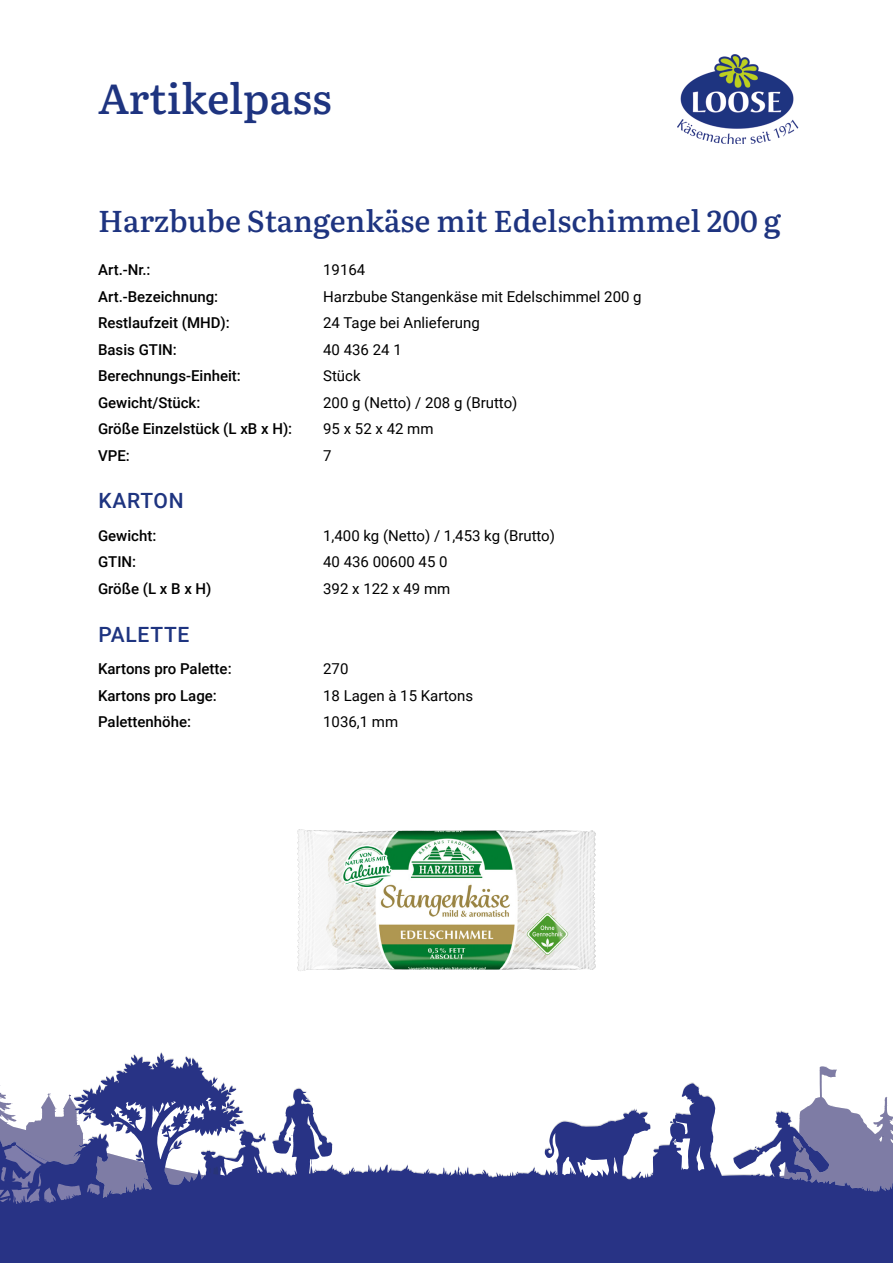
<style>
.page{position:relative;width:893px;height:1263px;background:#fff}
.page>*{position:absolute;margin:0;border:0;box-sizing:border-box;transform-origin:0 0}
.t1{font:42px "Literata";color:#1e3480}
.t2{font:30px "Literata";letter-spacing:-.005em;color:#1e3480}
.t3{font:500 21px "Roboto";letter-spacing:.035em;color:#1e3480}
.t4{font:15px "Roboto";color:#000}
.t5{font:500 15px/26.5px "Roboto";color:#000}
</style>
<div class="page">
<img style="left:677px;top:54px;width:121px;height:90px">
<svg style="left:1px;top:1053px;width:891px;height:209px;fill:#283385"></svg>
<svg style="left:780px;top:1066px;width:112px;height:125px"></svg>
<svg style="left:1px;top:1077px;width:773px;height:127px"></svg>
<img style="left:297px;top:829px;width:299px;height:142px">
<h1 class="t1" style="left:98px;top:66px;width:235px">Artikelpass</h1>
<p class="t2" style="left:98px;top:198px;width:684px">Harzbube Stangenkäse mit Edelschimmel 200 g</p>
<p class="t5" style="left:98px;top:256px;width:196px">Art.-Nr.:<br>Art.-Bezeichnung:<br>Restlaufzeit (MHD):<br>Basis GTIN:<br>Berechnungs-Einheit:<br>Gewicht/Stück:<br>Größe Einzelstück (L xB x H):<br>VPE:</p>
<h3 class="t3" style="left:98px;top:486px;width:87px">KARTON</h3>
<p class="t5" style="left:98px;top:522px;width:115px">Gewicht:<br>GTIN:<br>Größe (L x B x H)</p>
<h3 class="t3" style="left:98px;top:619px;width:92px">PALETTE</h3>
<p class="t4" style="left:323px;top:259px;width:44px">19164</p>
<p class="t4" style="left:323px;top:286px;width:320px">Harzbube Stangenkäse mit Edelschimmel 200 g</p>
<p class="t4" style="left:323px;top:312px;width:158px">24 Tage bei Anlieferung</p>
<p class="t4" style="left:323px;top:339px;width:80px">40 436 24 1</p>
<p class="t4" style="left:323px;top:365px;width:39px">Stück</p>
<p class="t4" style="left:323px;top:392px;width:196px">200 g (Netto) / 208 g (Brutto)</p>
<p class="t4" style="left:323px;top:418px;width:112px">95 x 52 x 42 mm</p>
<p class="t4" style="left:323px;top:445px;width:10px">7</p>
<p class="t4" style="left:323px;top:525px;width:233px">1,400 kg (Netto) / 1,453 kg (Brutto)</p>
<p class="t4" style="left:323px;top:551px;width:126px">40 436 00600 45 0</p>
<p class="t4" style="left:323px;top:578px;width:129px">392 x 122 x 49 mm</p>
<p class="t5" style="left:98px;top:655px;width:135px">Kartons pro Palette:<br>Kartons pro Lage:<br>Palettenhöhe:</p>
<p class="t4" style="left:323px;top:658px;width:27px">270</p>
<p class="t4" style="left:323px;top:685px;width:151px">18 Lagen à 15 Kartons</p>
<p class="t4" style="left:323px;top:711px;width:77px">1036,1 mm</p>
</div>
